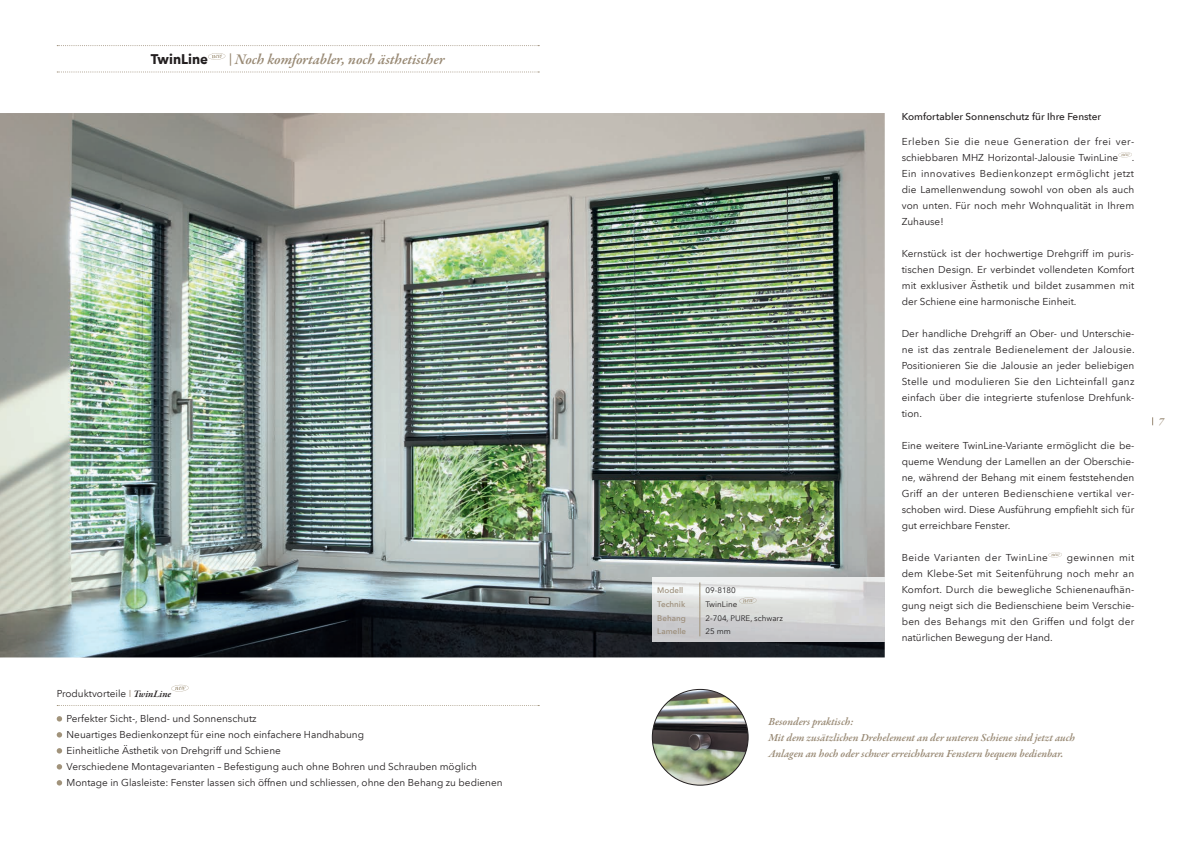
<style>
.page{position:relative;width:1191px;height:842px;background:#fff}
.page>*{position:absolute;margin:0;border:0;box-sizing:border-box;transform-origin:0 0}
.t1{font:italic 600 15px "Garamond Premr Pro";letter-spacing:-.005em;color:#998a75}
.t2{font:700 14px "Avenir Next LT Com";color:#231f20;scale:.94 1}
.t3{font:italic 600 11px/16px "Garamond Premr Pro";color:#998a75}
.t4{font:10px/16px "Avenir Next LT Com";color:#231f20;text-align:justify}
.t5{font:500 10px "Avenir Next LT Com";color:#231f20}
.t6{font:10px "Avenir Next LT Com";letter-spacing:.035em;color:#231f20}
.t7{font:8px "Avenir Next LT Com";color:#231f20}
.t8{font:500 8px "Avenir Next LT Com";color:#998a75}
.s1{font-size:14px}
.s2{color:#998a75}
.s3{font-family:"Garamond Premr Pro";font-weight:600;font-style:italic}
</style>
<div class="page">
<img style="left:0;top:113px;width:884px;height:544px">
<img style="left:652px;top:577px;width:232px;height:64px">
<svg style="left:699px;top:582px;width:1px;height:54px"></svg>
<svg style="left:739px;top:597px;width:17px;height:7px"></svg>
<svg style="left:57px;top:45px;width:482px;height:1px"></svg>
<svg style="left:57px;top:71px;width:482px;height:1px"></svg>
<svg style="left:208px;top:53px;width:17px;height:7px"></svg>
<svg style="left:1118px;top:152px;width:14px;height:5px"></svg>
<svg style="left:1048px;top:552px;width:14px;height:5px"></svg>
<img style="left:652px;top:689px;width:96px;height:96px;border-radius:48px">
<svg style="left:57px;top:716px;width:5px;height:5px"></svg>
<svg style="left:57px;top:732px;width:5px;height:5px"></svg>
<svg style="left:57px;top:748px;width:5px;height:5px"></svg>
<svg style="left:57px;top:764px;width:5px;height:5px"></svg>
<svg style="left:57px;top:780px;width:5px;height:5px"></svg>
<svg style="left:57px;top:705px;width:482px;height:1px"></svg>
<svg style="left:171px;top:685px;width:18px;height:6px"></svg>
<h2 class="t2" style="left:151px;top:50px;width:62px">TwinLine</h2>
<h1 class="t1" style="left:228px;top:50px;width:218px"><span class="s1">|</span> Noch komfortabler, noch ästhetischer</h1>
<p class="t4" style="left:57px;top:685px;width:116px">Produktvorteile <span class="s2">I</span> <span class="s3">TwinLine</span></p>
<p class="t4" style="left:67px;top:710px;width:437px;text-align:left">Perfekter Sicht-, Blend- und Sonnenschutz<br>Neuartiges Bedienkonzept für eine noch einfachere Handhabung<br>Einheitliche Ästhetik von Drehgriff und Schiene<br>Verschiedene Montagevarianten – Befestigung auch ohne Bohren und Schrauben möglich Montage in Glasleiste: Fenster lassen sich öffnen und schliessen, ohne den Behang zu bedienen</p>
<p class="t8" style="left:657px;top:585px;width:27px">Modell</p>
<p class="t7" style="left:705px;top:585px;width:32px">09-8180</p>
<p class="t8" style="left:657px;top:599px;width:29px">Technik</p>
<p class="t7" style="left:705px;top:599px;width:33px">TwinLine</p>
<p class="t8" style="left:657px;top:613px;width:30px">Behang</p>
<p class="t7" style="left:705px;top:613px;width:79px">2-704, PURE, schwarz</p>
<p class="t8" style="left:657px;top:626px;width:30px">Lamelle</p>
<p class="t7" style="left:705px;top:626px;width:27px">25 mm</p>
<p class="t5" style="left:901px;top:111px;width:201px">Komfortabler Sonnenschutz für Ihre Fenster</p>
<p class="t4" style="left:901px;top:134px;width:234px">Erleben Sie die neue Generation der frei ver&shy;schiebbaren MHZ Horizontal-Jalousie TwinLine</p>
<p class="t4" style="left:901px;top:150px;width:234px;text-indent:230px">.<br>Ein innovatives Bedienkonzept ermöglicht jetzt die Lamellenwendung sowohl von oben als auch von unten. Für noch mehr Wohnqualität in Ihrem Zuhause!</p>
<p class="t4" style="left:901px;top:246px;width:234px">Kernstück ist der hochwertige Drehgriff im puris&shy;tischen Design. Er verbindet vollendeten Komfort mit exklusiver Ästhetik und bildet zusammen mit der Schiene eine harmonische Einheit.</p>
<p class="t4" style="left:901px;top:326px;width:234px">Der handliche Drehgriff an Ober- und Unterschie&shy;ne ist das zentrale Bedienelement der Jalousie.<br>Positionieren Sie die Jalousie an jeder beliebigen Stelle und modulieren Sie den Lichteinfall ganz einfach über die integrierte stufenlose Drehfunk&shy;tion.</p>
<p class="t4" style="left:901px;top:438px;width:234px">Eine weitere TwinLine-Variante ermöglicht die be&shy;queme Wendung der Lamellen an der Oberschie&shy;ne, während der Behang mit einem feststehenden Griff an der unteren Bedienschiene vertikal ver&shy;schoben wird. Diese Ausführung empfiehlt sich für gut erreichbare Fenster.</p>
<p class="t6" style="left:901px;top:552px;width:148px">Beide Varianten der TwinLine</p>
<p class="t4" style="left:901px;top:550px;width:234px;text-indent:165px">gewinnen mit dem Klebe-Set mit Seitenführung noch mehr an Komfort. Durch die bewegliche Schienenaufhän&shy;gung neigt sich die Bedienschiene beim Verschie&shy;ben des Behangs mit den Griffen und folgt der natürlichen Bewegung der Hand.</p>
<p class="t3" style="left:1158px;top:414px;width:7px">7</p>
<p class="t3" style="left:768px;top:715px;width:308px">Besonders praktisch:<br>Mit dem zusätzlichen Drehelement an der unteren Schiene sind jetzt auch<br>Anlagen an hoch oder schwer erreichbaren Fenstern bequem bedienbar.</p>
</div>
